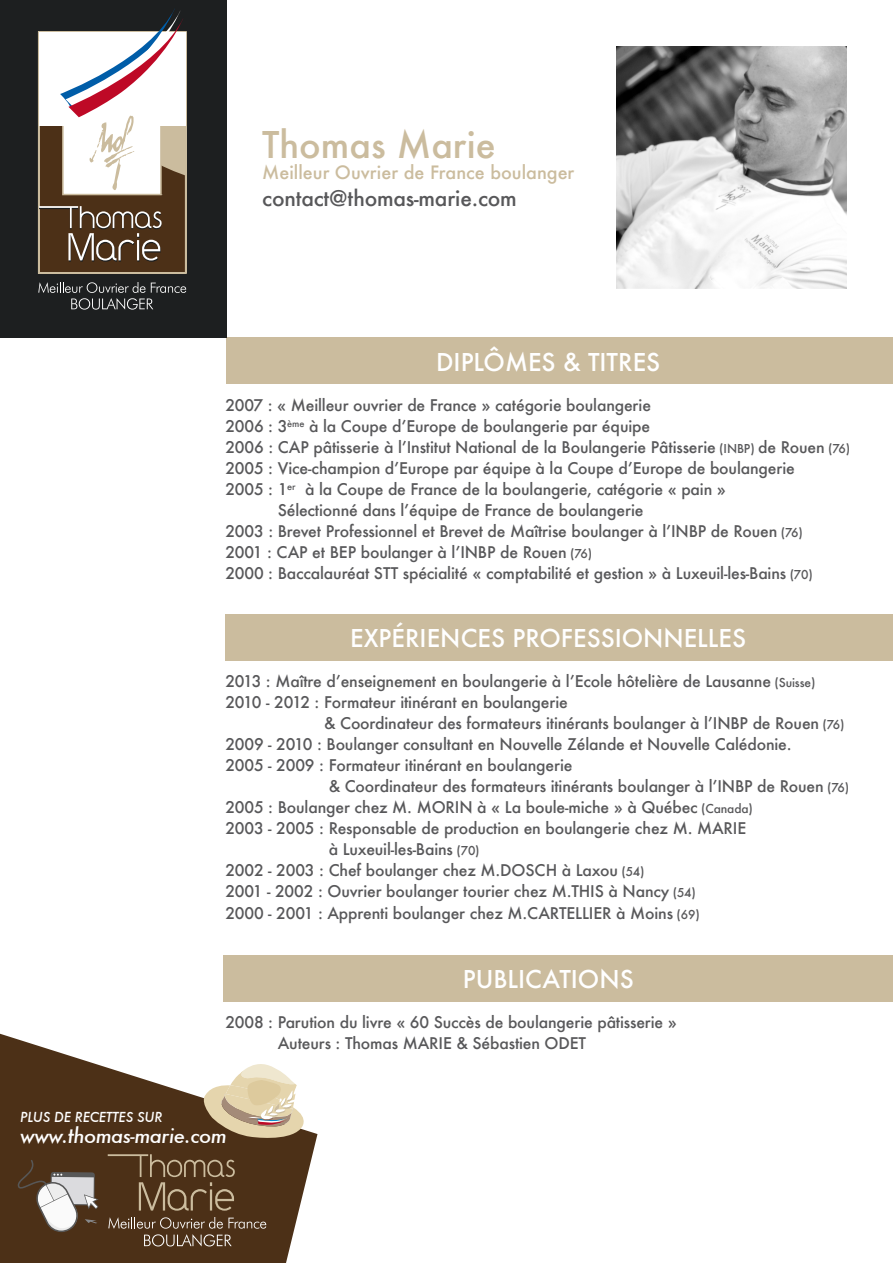
<style>
.page{position:relative;width:893px;height:1263px;background:#fff}
.page>*{position:absolute;margin:0;border:0;box-sizing:border-box;transform-origin:0 0}
.t1{font:500 36px "Futura";color:#cbbc9e}
.t2{font:500 24px "Futura";color:#fff}
.t3{font:500 21px "Futura";letter-spacing:-.01em;color:#58585a}
.t4{font:italic 500 20.25px "Futura";letter-spacing:-.025em;color:#fff}
.t5{font:500 18px "Futura";color:#cbbc9e}
.t6{font:500 15.75px/21px "Futura";letter-spacing:-.01em;color:#58585a}
.t7{font:italic 500 13.5px "Futura";letter-spacing:-.01em;color:#fff}
.s1{font-size:12px}
</style>
<div class="page">
<div style="left:224px;top:955px;width:669px;height:46px;background:#cbbc9e"></div>
<div style="left:225px;top:614px;width:668px;height:47px;background:#cbbc9e"></div>
<div style="left:227px;top:337px;width:666px;height:47px;background:#cbbc9e"></div>
<div style="left:0;top:0;width:227px;height:337px;background:#1d1f20"></div>
<svg style="left:38px;top:282px;width:148px;height:28px"></svg>
<svg style="left:37px;top:9px;width:150px;height:265px;background:#a69992"></svg>
<img style="left:617px;top:47px;width:229px;height:241px">
<svg style="left:0;top:1034px;width:317px;height:229px;fill:#4c3017"></svg>
<svg style="left:199px;top:1062px;width:112px;height:80px"></svg>
<svg style="left:18px;top:1160px;width:81px;height:73px"></svg>
<svg style="left:108px;top:1217px;width:158px;height:29px;background:#634b35"></svg>
<svg style="left:108px;top:1154px;width:127px;height:57px;background:#61472d"></svg>
<h1 class="t1" style="left:262px;top:120px;width:235px">Thomas Marie</h1>
<p class="t5" style="left:262px;top:160px;width:314px">Meilleur Ouvrier de France boulanger</p>
<h3 class="t3" style="left:262px;top:184px;width:256px">contact@thomas-marie.com</h3>
<h2 class="t2" style="left:436px;top:345px;width:226px">DIPLÔMES &amp; TITRES</h2>
<p class="t6" style="left:225px;top:395px;width:427px">2007 : « Meilleur ouvrier de France » catégorie boulangerie</p>
<p class="t6" style="left:225px;top:416px;width:426px">2006 : 3<sup>ème</sup> à la Coupe d’Europe de boulangerie par équipe</p>
<p class="t6" style="left:225px;top:437px;width:626px">2006 : CAP pâtisserie à l’Institut National de la Boulangerie Pâtisserie <span class="s1">(INBP)</span> de Rouen <span class="s1">(76)</span></p>
<p class="t6" style="left:225px;top:458px;width:571px">2005 : Vice-champion d’Europe par équipe à la Coupe d’Europe de boulangerie</p>
<p class="t6" style="left:225px;top:479px;width:502px">2005 : 1<sup>er</sup> à la Coupe de France de la boulangerie, catégorie « pain »</p>
<p class="t6" style="left:278px;top:500px;width:367px">Sélectionné dans l’équipe de France de boulangerie</p>
<p class="t6" style="left:225px;top:521px;width:579px">2003 : Brevet Professionnel et Brevet de Maîtrise boulanger à l’INBP de Rouen <span class="s1">(76)</span></p>
<p class="t6" style="left:225px;top:542px;width:368px">2001 : CAP et BEP boulanger à l’INBP de Rouen <span class="s1">(76)</span></p>
<p class="t6" style="left:225px;top:563px;width:589px">2000 : Baccalauréat STT spécialité « comptabilité et gestion » à Luxeuil-les-Bains <span class="s1">(70)</span></p>
<h2 class="t2" style="left:350px;top:622px;width:397px">EXPÉRIENCES PROFESSIONNELLES</h2>
<p class="t6" style="left:225px;top:671px;width:591px">2013 : Maître d’enseignement en boulangerie à l’Ecole hôtelière de Lausanne <span class="s1">(Suisse)</span></p>
<p class="t6" style="left:225px;top:692px;width:344px">2010 - 2012 : Formateur itinérant en boulangerie</p>
<p class="t6" style="left:324px;top:713px;width:522px">&amp; Coordinateur des formateurs itinérants boulanger à l’INBP de Rouen <span class="s1">(76)</span></p>
<p class="t6" style="left:225px;top:734px;width:568px">2009 - 2010 : Boulanger consultant en Nouvelle Zélande et Nouvelle Calédonie.</p>
<p class="t6" style="left:225px;top:755px;width:349px">2005 - 2009 : Formateur itinérant en boulangerie</p>
<p class="t6" style="left:329px;top:776px;width:522px">&amp; Coordinateur des formateurs itinérants boulanger à l’INBP de Rouen <span class="s1">(76)</span></p>
<p class="t6" style="left:225px;top:797px;width:529px">2005 : Boulanger chez M. MORIN à « La boule-miche » à Québec <span class="s1">(Canada)</span></p>
<p class="t6" style="left:225px;top:818px;width:522px">2003 - 2005 : Responsable de production en boulangerie chez M. MARIE</p>
<p class="t6" style="left:329px;top:839px;width:153px">à Luxeuil-les-Bains <span class="s1">(70)</span></p>
<p class="t6" style="left:225px;top:860px;width:421px">2002 - 2003 : Chef boulanger chez M.DOSCH à Laxou <span class="s1">(54)</span></p>
<p class="t6" style="left:225px;top:881px;width:472px">2001 - 2002 : Ouvrier boulanger tourier chez M.THIS à Nancy <span class="s1">(54)</span></p>
<p class="t6" style="left:225px;top:902px;width:476px">2000 - 2001 : Apprenti boulanger chez M.CARTELLIER à Moins <span class="s1">(69)</span></p>
<h2 class="t2" style="left:463px;top:962px;width:172px">PUBLICATIONS</h2>
<p class="t6" style="left:278px;top:1012px;width:401px;text-indent:-52px">2008 : Parution du livre « 60 Succès de boulangerie pâtisserie »<br>Auteurs : Thomas MARIE &amp; Sébastien ODET</p>
<p class="t7" style="left:20px;top:1108px;width:144px">Plus de recettes sur</p>
<p class="t4" style="left:20px;top:1122px;width:208px">www.thomas-marie.com</p>
</div>
